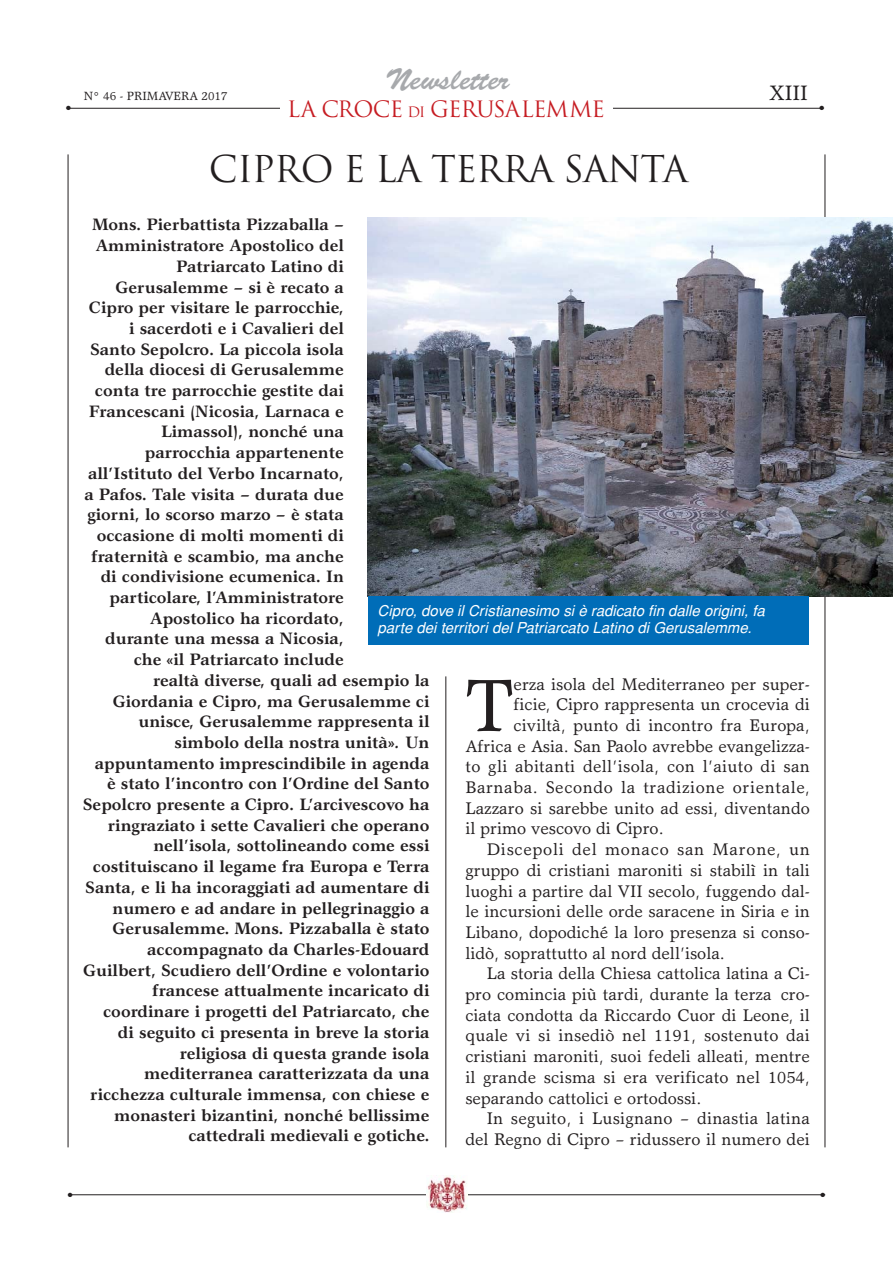
<style>
.page{position:relative;width:893px;height:1263px;background:#fff}
.page>*{position:absolute;margin:0;border:0;box-sizing:border-box;transform-origin:0 0}
.t1{font:74.55px "Garth Graphic";color:#231f20}
.t2{font:36px "Trajan";letter-spacing:-.025em;color:#231f20}
.t3{font:30px "Brush Script";color:#a7a9ac}
.t4{font:21.9px "Trajan";letter-spacing:-.04em;color:#c61c22}
.t5{font:21px "Garth Graphic";color:#231f20}
.t6{font:16.95px "Garth Graphic";color:#231f20}
.t7{font:16.95px "Garth Graphic";letter-spacing:.035em;color:#231f20}
.t8{font:16.95px "Garth Graphic";letter-spacing:.045em;color:#231f20}
.t9{font:700 16.65px "Garth Graphic";color:#231f20}
.t10{font:italic 15px/16.5px "Helvetica";color:#fff}
.t11{font:12px "Garth Graphic";color:#231f20}
.t12{font:6px "Zapf Dingbats";color:#231f20}
.s1{font-size:14.1px}
.s2{font-style:italic}
</style>
<div class="page">
<hr style="left:68px;top:154px;width:1px;height:993px;background:#231f20">
<hr style="left:825px;top:154px;width:1px;height:993px;background:#231f20">
<hr style="left:67px;top:108px;width:757px;height:1px;background:#231f20">
<hr style="left:68px;top:1194px;width:757px;height:1px;background:#231f20">
<img style="left:426px;top:1176px;width:41px;height:37px">
<div style="left:280px;top:101px;width:333px;height:22px;background:#fff"></div>
<hr style="left:446px;top:676px;width:1px;height:471px;background:#231f20">
<img style="left:368px;top:218px;width:524px;height:378px">
<div style="left:368px;top:596px;width:441px;height:48px;background:#006db8"></div>
<h3 class="t3" style="left:386px;top:71px;width:125px">Newsletter</h3>
<p class="t11" style="left:84px;top:91px;width:145px">N° 46 - PRIMAVERA 2017</p>
<p class="t5" style="left:769px;top:85px;width:40px">XIII</p>
<h3 class="t4" style="left:287px;top:97px;width:319px">LA CROCE <span class="s1">DI</span> GERUSALEMME</h3>
<p class="t12" style="left:66px;top:106px;width:6px">●</p>
<p class="t12" style="left:820px;top:105px;width:6px">●</p>
<h2 class="t2" style="left:209px;top:148px;width:481px">CIPRO E LA TERRA SANTA</h2>
<p class="t9" style="left:92px;top:218px;width:253px">Mons. Pierbattista Pizzaballa –</p>
<p class="t9" style="left:96px;top:239px;width:250px">Amministratore Apostolico del</p>
<p class="t9" style="left:176px;top:260px;width:169px">Patriarcato Latino di</p>
<p class="t9" style="left:116px;top:281px;width:230px">Gerusalemme – si è recato a</p>
<p class="t9" style="left:89px;top:301px;width:256px">Cipro per visitare le parrocchie,</p>
<p class="t9" style="left:129px;top:322px;width:216px">i sacerdoti e i Cavalieri del</p>
<p class="t9" style="left:90px;top:343px;width:255px">Santo Sepolcro. La piccola isola</p>
<p class="t9" style="left:105px;top:363px;width:241px">della diocesi di Gerusalemme</p>
<p class="t9" style="left:95px;top:384px;width:250px">conta tre parrocchie gestite dai</p>
<p class="t9" style="left:89px;top:405px;width:256px">Francescani (Nicosia, Larnaca e</p>
<p class="t9" style="left:161px;top:425px;width:184px">Limassol), nonché una</p>
<p class="t9" style="left:145px;top:446px;width:201px">parrocchia appartenente</p>
<p class="t9" style="left:88px;top:467px;width:257px">all’Istituto del Verbo Incarnato,</p>
<p class="t9" style="left:84px;top:488px;width:261px">a Pafos. Tale visita – durata due</p>
<p class="t9" style="left:87px;top:508px;width:258px">giorni, lo scorso marzo – è stata</p>
<p class="t9" style="left:97px;top:529px;width:249px">occasione di molti momenti di</p>
<p class="t9" style="left:91px;top:550px;width:254px">fraternità e scambio, ma anche</p>
<p class="t9" style="left:101px;top:570px;width:245px">di condivisione ecumenica. In</p>
<p class="t9" style="left:110px;top:591px;width:236px">particolare, l’Amministratore</p>
<p class="t9" style="left:150px;top:612px;width:195px">Apostolico ha ricordato,</p>
<p class="t9" style="left:105px;top:632px;width:240px">durante una messa a Nicosia,</p>
<p class="t9" style="left:134px;top:653px;width:212px">che «il Patriarcato include</p>
<p class="t9" style="left:153px;top:674px;width:278px">realtà diverse, quali ad esempio la</p>
<p class="t9" style="left:113px;top:695px;width:318px">Giordania e Cipro, ma Gerusalemme ci</p>
<p class="t9" style="left:139px;top:715px;width:292px">unisce, Gerusalemme rappresenta il</p>
<p class="t9" style="left:174px;top:736px;width:256px">simbolo della nostra unità»<span class="s2">.</span> Un</p>
<p class="t9" style="left:95px;top:757px;width:336px">appuntamento imprescindibile in agenda</p>
<p class="t9" style="left:107px;top:777px;width:324px">è stato l’incontro con l’Ordine del Santo</p>
<p class="t9" style="left:83px;top:798px;width:348px">Sepolcro presente a Cipro. L’arcivescovo ha</p>
<p class="t9" style="left:108px;top:819px;width:323px">ringraziato i sette Cavalieri che operano</p>
<p class="t9" style="left:153px;top:839px;width:278px">nell’isola, sottolineando come essi</p>
<p class="t9" style="left:93px;top:860px;width:338px">costituiscano il legame fra Europa e Terra</p>
<p class="t9" style="left:86px;top:881px;width:345px">Santa, e li ha incoraggiati ad aumentare di</p>
<p class="t9" style="left:113px;top:902px;width:318px">numero e ad andare in pellegrinaggio a</p>
<p class="t9" style="left:113px;top:922px;width:318px">Gerusalemme. Mons. Pizzaballa è stato</p>
<p class="t9" style="left:147px;top:943px;width:284px">accompagnato da Charles-Edouard</p>
<p class="t9" style="left:83px;top:964px;width:348px">Guilbert, Scudiero dell’Ordine e volontario</p>
<p class="t9" style="left:152px;top:984px;width:279px">francese attualmente incaricato di</p>
<p class="t9" style="left:103px;top:1005px;width:328px">coordinare i progetti del Patriarcato, che</p>
<p class="t9" style="left:118px;top:1026px;width:313px">di seguito ci presenta in breve la storia</p>
<p class="t9" style="left:180px;top:1046px;width:251px">religiosa di questa grande isola</p>
<p class="t9" style="left:144px;top:1067px;width:287px">mediterranea caratterizzata da una</p>
<p class="t9" style="left:90px;top:1088px;width:341px">ricchezza culturale immensa, con chiese e</p>
<p class="t9" style="left:114px;top:1109px;width:317px">monasteri bizantini, nonché bellissime</p>
<p class="t9" style="left:188px;top:1129px;width:243px">cattedrali medievali e gotiche.</p>
<p class="t10" style="left:378px;top:604px;width:391px">Cipro, dove il Cristianesimo si è radicato fin dalle origini, fa parte dei territori del Patriarcato Latino di Gerusalemme.</p>
<h1 class="t1" style="left:465px;top:677px;width:50px">T</h1>
<p class="t6" style="left:514px;top:677px;width:298px">erza isola del Mediterraneo per super-</p>
<p class="t6" style="left:514px;top:698px;width:298px">ficie, Cipro rappresenta un crocevia di</p>
<p class="t6" style="left:514px;top:719px;width:298px">civiltà, punto di incontro fra Europa,</p>
<p class="t6" style="left:465px;top:739px;width:346px">Africa e Asia. San Paolo avrebbe evangelizza-</p>
<p class="t6" style="left:465px;top:760px;width:346px">to gli abitanti dell’isola, con l’aiuto di san</p>
<p class="t7" style="left:465px;top:781px;width:346px">Barnaba. Secondo la tradizione orientale,</p>
<p class="t6" style="left:465px;top:801px;width:346px">Lazzaro si sarebbe unito ad essi, diventando</p>
<p class="t6" style="left:465px;top:822px;width:200px">il primo vescovo di Cipro.</p>
<p class="t8" style="left:487px;top:843px;width:325px">Discepoli del monaco san Marone, un</p>
<p class="t6" style="left:465px;top:864px;width:346px">gruppo di cristiani maroniti si stabilì in tali</p>
<p class="t6" style="left:465px;top:884px;width:346px">luoghi a partire dal VII secolo, fuggendo dal-</p>
<p class="t6" style="left:465px;top:905px;width:346px">le incursioni delle orde saracene in Siria e in</p>
<p class="t6" style="left:465px;top:926px;width:346px">Libano, dopodiché la loro presenza si conso-</p>
<p class="t6" style="left:465px;top:946px;width:261px">lidò, soprattutto al nord dell’isola.</p>
<p class="t6" style="left:487px;top:967px;width:325px">La storia della Chiesa cattolica latina a Ci-</p>
<p class="t6" style="left:465px;top:988px;width:346px">pro comincia più tardi, durante la terza cro-</p>
<p class="t6" style="left:465px;top:1008px;width:346px">ciata condotta da Riccardo Cuor di Leone, il</p>
<p class="t6" style="left:465px;top:1029px;width:346px">quale vi si insediò nel 1191, sostenuto dai</p>
<p class="t6" style="left:465px;top:1050px;width:346px">cristiani maroniti, suoi fedeli alleati, mentre</p>
<p class="t6" style="left:465px;top:1071px;width:346px">il grande scisma si era verificato nel 1054,</p>
<p class="t6" style="left:465px;top:1091px;width:237px">separando cattolici e ortodossi.</p>
<p class="t6" style="left:487px;top:1112px;width:325px">In seguito, i Lusignano – dinastia latina</p>
<p class="t6" style="left:465px;top:1133px;width:346px">del Regno di Cipro – ridussero il numero dei</p>
<p class="t12" style="left:68px;top:1192px;width:6px">●</p>
<p class="t12" style="left:820px;top:1191px;width:6px">●</p>
</div>
